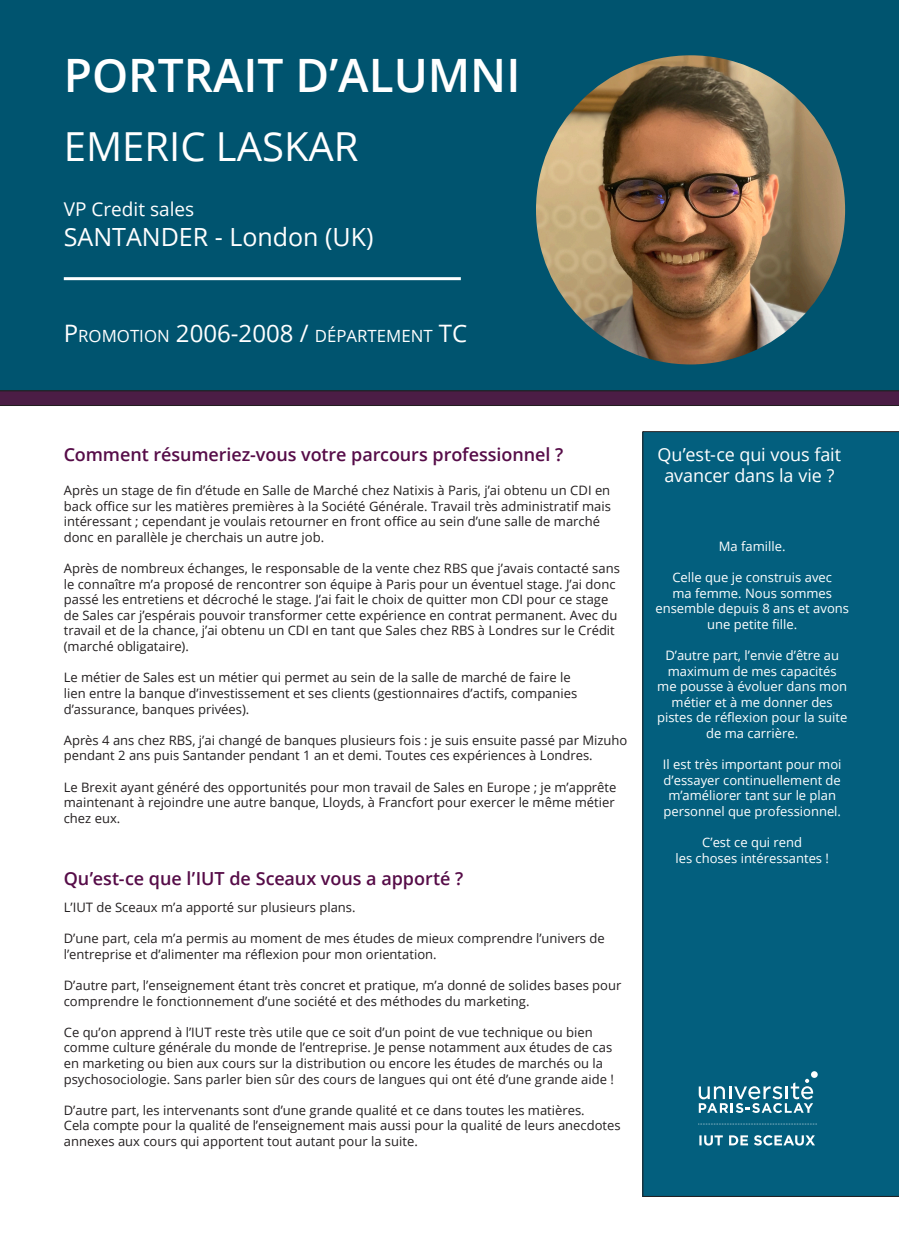
<style>
.page{position:relative;width:899px;height:1248px;background:#fff}
.page>*{position:absolute;margin:0;border:0;box-sizing:border-box;transform-origin:0 0}
.t1{font:600 46px "Open Sans";color:#fff}
.t2{font:40px "Open Sans";color:#fff}
.t3{font:25px "Open Sans";color:#fff}
.t4{font:19px "Open Sans";color:#fff}
.t5{font:600 18px "Open Sans";letter-spacing:-.005em;color:#560c48}
.t6{font:18px/21.6px "Open Sans";letter-spacing:-.005em;color:#fff;text-align:center}
.t7{font:16.8px "Open Sans";color:#fff}
.t8{font:13px/15.6px "Open Sans";color:#231f20}
.t9{font:13px/15.6px "Open Sans";color:#fff;text-align:center}
.s1{font-size:24px}
</style>
<div class="page">
<div style="left:0;top:0;width:899px;height:390px;background:#00546f"></div>
<div style="left:642px;top:431px;width:257px;height:765px;background:#035f7e"></div>
<svg style="left:0;top:390px;width:899px;height:16px;background:#441d40"></svg>
<img style="left:536px;top:55px;width:309px;height:309px;border-radius:154px">
<hr style="left:64px;top:277px;width:397px;height:3px;background:#fff">
<svg style="left:698px;top:1071px;width:119px;height:41px;background:#388199"></svg>
<svg style="left:698px;top:1123px;width:119px;height:1px"></svg>
<svg style="left:699px;top:1135px;width:116px;height:10px"></svg>
<p class="t1" style="left:64px;top:44px;width:458px">PORTRAIT D’ALUMNI</p>
<p class="t2" style="left:64px;top:119px;width:296px">EMERIC LASKAR</p>
<p class="t4" style="left:64px;top:196px;width:132px">VP Credit sales</p>
<p class="t3" style="left:64px;top:220px;width:311px">SANTANDER - London (UK)</p>
<p class="t7" style="left:64px;top:324px;width:405px"><span class="s1">P</span>ROMOTION <span class="s1">2006-2008 /</span> DÉPARTEMENT <span class="s1">TC</span></p>
<p class="t5" style="left:64px;top:441px;width:501px">Comment résumeriez-vous votre parcours professionnel ?</p>
<p class="t6" style="left:657px;top:442px;width:185px">Qu’est-ce qui vous fait avancer dans la vie ?</p>
<p class="t8" style="left:64px;top:482px;width:548px">Après un stage de fin d’étude en Salle de Marché chez Natixis à Paris, j’ai obtenu un CDI en back office sur les matières premières à la Société Générale. Travail très administratif mais intéressant ; cependant je voulais retourner en front office au sein d’une salle de marché donc en parallèle je cherchais un autre job.</p>
<p class="t8" style="left:64px;top:560px;width:557px">Après de nombreux échanges, le responsable de la vente chez RBS que j’avais contacté sans le connaître m’a proposé de rencontrer son équipe à Paris pour un éventuel stage. J’ai donc passé les entretiens et décroché le stage. J’ai fait le choix de quitter mon CDI pour ce stage de Sales car j’espérais pouvoir transformer cette expérience en contrat permanent. Avec du travail et de la chance, j’ai obtenu un CDI en tant que Sales chez RBS à Londres sur le Crédit (marché obligataire).</p>
<p class="t8" style="left:64px;top:669px;width:515px">Le métier de Sales est un métier qui permet au sein de la salle de marché de faire le lien entre la banque d’investissement et ses clients (gestionnaires d’actifs, companies d’assurance, banques privées).</p>
<p class="t8" style="left:64px;top:731px;width:565px">Après 4 ans chez RBS, j’ai changé de banques plusieurs fois : je suis ensuite passé par Mizuho pendant 2 ans puis Santander pendant 1 an et demi. Toutes ces expériences à Londres.</p>
<p class="t8" style="left:64px;top:778px;width:554px">Le Brexit ayant généré des opportunités pour mon travail de Sales en Europe ; je m’apprête maintenant à rejoindre une autre banque, Lloyds, à Francfort pour exercer le même métier chez eux.</p>
<p class="t5" style="left:64px;top:865px;width:401px">Qu’est-ce que l’IUT de Sceaux vous a apporté ?</p>
<p class="t8" style="left:64px;top:899px;width:293px">L’IUT de Sceaux m’a apporté sur plusieurs plans.</p>
<p class="t8" style="left:64px;top:930px;width:542px">D’une part, cela m’a permis au moment de mes études de mieux comprendre l’univers de l’entreprise et d’alimenter ma réflexion pour mon orientation.</p>
<p class="t8" style="left:64px;top:977px;width:559px">D’autre part, l’enseignement étant très concret et pratique, m’a donné de solides bases pour comprendre le fonctionnement d’une société et des méthodes du marketing.</p>
<p class="t8" style="left:64px;top:1023px;width:551px">Ce qu’on apprend à l’IUT reste très utile que ce soit d’un point de vue technique ou bien comme culture générale du monde de l’entreprise. Je pense notamment aux études de cas en marketing ou bien aux cours sur la distribution ou encore les études de marchés ou la psychosociologie. Sans parler bien sûr des cours de langues qui ont été d’une grande aide !</p>
<p class="t8" style="left:64px;top:1101px;width:522px">D’autre part, les intervenants sont d’une grande qualité et ce dans toutes les matières.</p>
<p class="t8" style="left:64px;top:1117px;width:558px">Cela compte pour la qualité de l’enseignement mais aussi pour la qualité de leurs anecdotes annexes aux cours qui apportent tout autant pour la suite.</p>
<p class="t9" style="left:719px;top:538px;width:68px">Ma famille.</p>
<p class="t9" style="left:655px;top:569px;width:195px">Celle que je construis avec<br>ma femme. Nous sommes ensemble depuis 8 ans et avons une petite fille.</p>
<p class="t9" style="left:657px;top:647px;width:192px">D’autre part, l’envie d’être au maximum de mes capacités me pousse à évoluer dans mon métier et à me donner des pistes de réflexion pour la suite de ma carrière.</p>
<p class="t9" style="left:663px;top:756px;width:180px">Il est très important pour moi d’essayer continuellement de m’améliorer tant sur le plan personnel que professionnel.</p>
<p class="t9" style="left:702px;top:834px;width:101px">C’est ce qui rend</p>
<p class="t9" style="left:675px;top:850px;width:155px">les choses intéressantes !</p>
</div>
